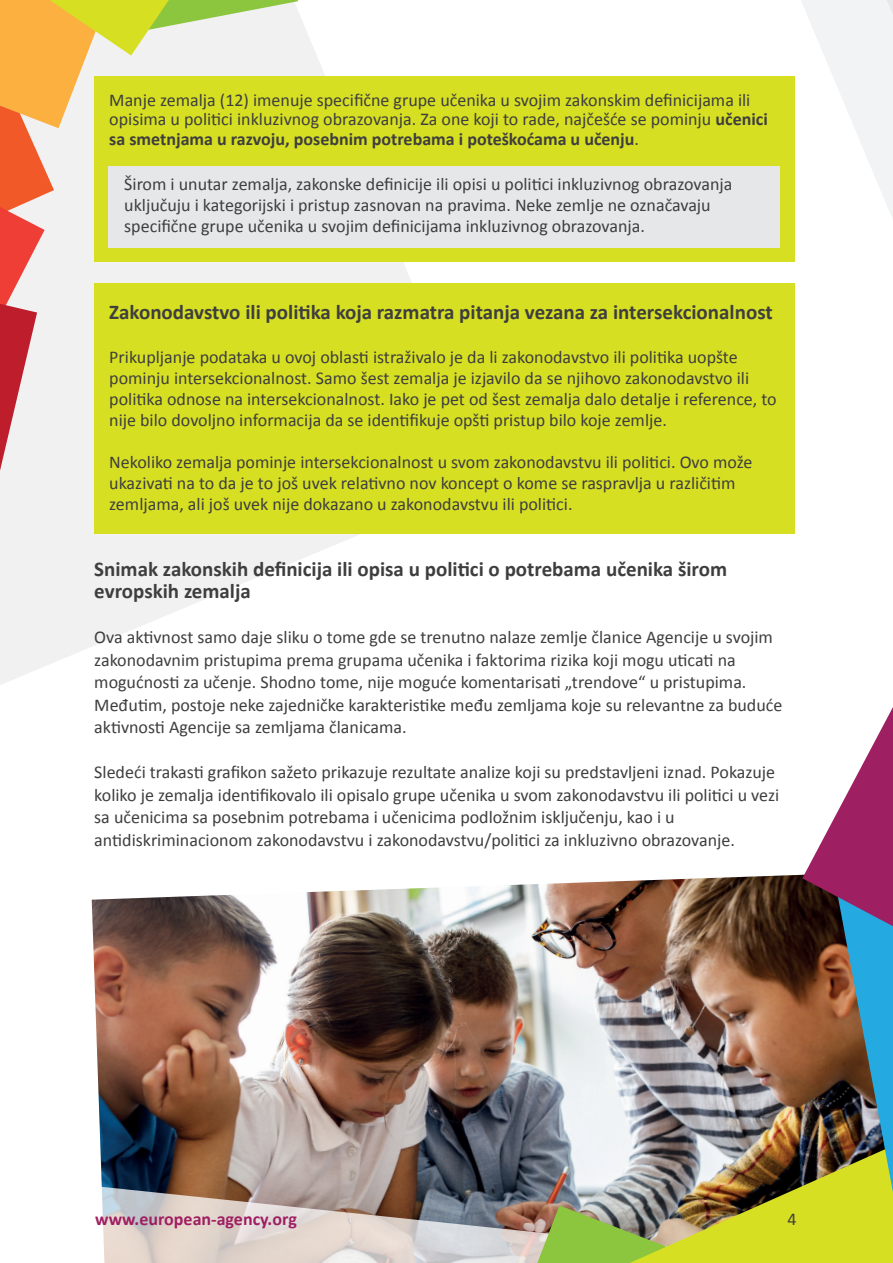
<style>
.page{position:relative;width:893px;height:1263px;background:#fff}
.page>*{position:absolute;margin:0;border:0;box-sizing:border-box;transform-origin:0 0}
.t1{font:700 21px/22.5px "Calibri";color:#3e3e3f}
.t2{font:18px/21px "Calibri";color:#3e3e3f}
.t3{font:700 18px "Calibri";color:#9e1f62}
.s1{font-weight:700}
</style>
<div class="page">
<svg style="left:0;top:12px;width:412px;height:673px"></svg>
<div style="left:94px;top:76px;width:701px;height:186px;background:#d6df21"></div>
<div style="left:109px;top:167px;width:671px;height:81px;background:#e6e7e9"></div>
<div style="left:94px;top:283px;width:701px;height:251px;background:#d6df21"></div>
<svg style="left:0;top:0;width:298px;height:471px"></svg>
<svg style="left:801px;top:0;width:92px;height:218px;fill:#f2f3f4"></svg>
<img style="left:92px;top:884px;width:445px;height:279px">
<svg style="left:100px;top:1163px;width:437px;height:100px;background:#aea4a1"></svg>
<img style="left:537px;top:707px;width:356px;height:556px">
<p class="t2" style="left:109px;top:89px;width:660px;line-height:19.5px">Manje zemalja (12) imenuje specifične grupe učenika u svojim zakonskim definicijama ili opisima u politici inkluzivnog obrazovanja. Za one koji to rade, najčešće se pominju <span class="s1">učenici sa smetnjama u razvoju, posebnim potrebama i poteškoćama u učenju</span>.</p>
<p class="t2" style="left:124px;top:173px;width:610px">Širom i unutar zemalja, zakonske definicije ili opisi u politici inkluzivnog obrazovanja uključuju i kategorijski i pristup zasnovan na pravima. Neke zemlje ne označavaju specifične grupe učenika u svojim definicijama inkluzivnog obrazovanja.</p>
<h3 class="t1" style="left:109px;top:300px;width:665px">Zakonodavstvo ili politika koja razmatra pitanja vezana za intersekcionalnost</h3>
<p class="t2" style="left:109px;top:345px;width:669px">Prikupljanje podataka u ovoj oblasti istraživalo je da li zakonodavstvo ili politika uopšte pominju intersekcionalnost. Samo šest zemalja je izjavilo da se njihovo zakonodavstvo ili politika odnose na intersekcionalnost. Iako je pet od šest zemalja dalo detalje i reference, to nije bilo dovoljno informacija da se identifikuje opšti pristup bilo koje zemlje.</p>
<p class="t2" style="left:109px;top:450px;width:645px">Nekoliko zemalja pominje intersekcionalnost u svom zakonodavstvu ili politici. Ovo može ukazivati na to da je to još uvek relativno nov koncept o kome se raspravlja u različitim zemljama, ali još uvek nije dokazano u zakonodavstvu ili politici.</p>
<h3 class="t1" style="left:94px;top:556px;width:634px">Snimak zakonskih definicija ili opisa u politici o potrebama učenika širom evropskih zemalja</h3>
<p class="t2" style="left:94px;top:625px;width:690px;line-height:22.5px">Ova aktivnost samo daje sliku o tome gde se trenutno nalaze zemlje članice Agencije u svojim zakonodavnim pristupima prema grupama učenika i faktorima rizika koji mogu uticati na mogućnosti za učenje. Shodno tome, nije moguće komentarisati „trendove“ u pristupima.<br>Međutim, postoje neke zajedničke karakteristike među zemljama koje su relevantne za buduće aktivnosti Agencije sa zemljama članicama.</p>
<p class="t2" style="left:94px;top:760px;width:686px;line-height:22.5px">Sledeći trakasti grafikon sažeto prikazuje rezultate analize koji su predstavljeni iznad. Pokazuje koliko je zemalja identifikovalo ili opisalo grupe učenika u svom zakonodavstvu ili politici u vezi sa učenicima sa posebnim potrebama i učenicima podložnim isključenju, kao i u antidiskriminacionom zakonodavstvu i zakonodavstvu/politici za inkluzivno obrazovanje.</p>
<p class="t3" style="left:95px;top:1208px;width:203px">www.european-agency.org</p>
<p class="t2" style="left:788px;top:1208px;width:11px">4</p>
</div>
